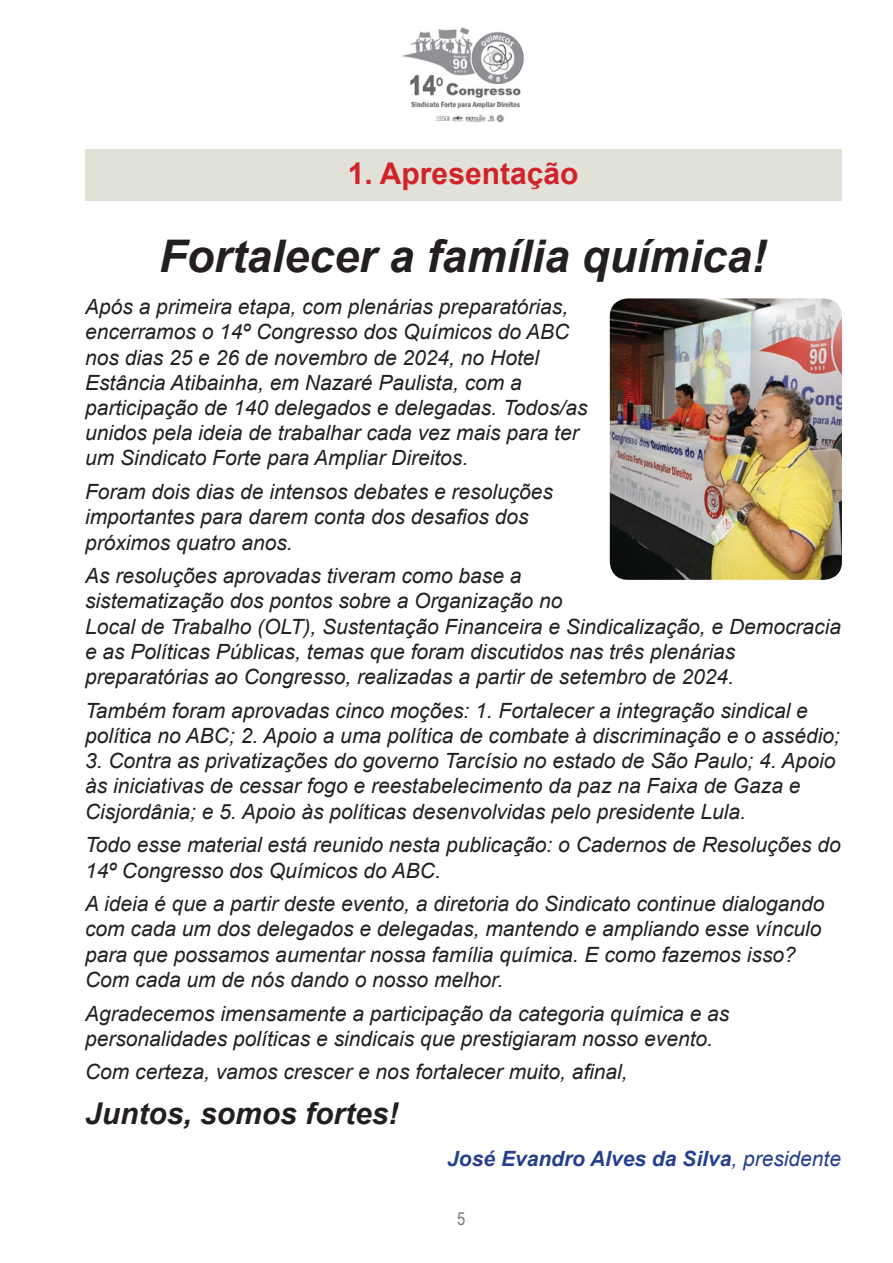
<style>
.page{position:relative;width:893px;height:1263px;background:#fff}
.page>*{position:absolute;margin:0;border:0;box-sizing:border-box;transform-origin:0 0}
.t1{font:italic 700 45px "Arial";color:#231f20}
.t2{font:italic 700 30px "Arial";color:#231f20}
.t3{font:700 30px "Arial";color:#d1232a}
.t4{font:italic 21px/25.2px "Arial";color:#231f20}
.t5{font:italic 700 21px "Arial";color:#253f8e}
.t6{font:18px "Arial Narrow";color:#76787b}
.s1{font-weight:400}
</style>
<div class="page">
<img style="left:401px;top:27px;width:123px;height:96px">
<div style="left:85px;top:149px;width:757px;height:51px;background:#e2e1d8"></div>
<img style="left:610px;top:298px;width:232px;height:282px">
<h2 class="t3" style="left:348px;top:153px;width:232px">1. Apresentação</h2>
<h1 class="t1" style="left:159px;top:226px;width:609px">Fortalecer a família química!</h1>
<p class="t4" style="left:85px;top:295px;width:504px">Após a primeira etapa, com plenárias preparatórias, encerramos o 14º Congresso dos Químicos do ABC nos dias 25 e 26 de novembro de 2024, no Hotel Estância Atibainha, em Nazaré Paulista, com a participação de 140 delegados e delegadas. Todos/as unidos pela ideia de trabalhar cada vez mais para ter um Sindicato Forte para Ampliar Direitos.</p>
<p class="t4" style="left:85px;top:479px;width:470px">Foram dois dias de intensos debates e resoluções importantes para darem conta dos desafios dos próximos quatro anos.</p>
<p class="t4" style="left:85px;top:564px;width:757px">As resoluções aprovadas tiveram como base a<br>sistematização dos pontos sobre a Organização no<br>Local de Trabalho (OLT), Sustentação Financeira e Sindicalização, e Democracia e as Políticas Públicas, temas que foram discutidos nas três plenárias preparatórias ao Congresso, realizadas a partir de setembro de 2024.</p>
<p class="t4" style="left:85px;top:698px;width:756px">Também foram aprovadas cinco moções: 1. Fortalecer a integração sindical e política no ABC; 2. Apoio a uma política de combate à discriminação e o assédio;</p>
<p class="t4" style="left:85px;top:748px;width:752px">3. Contra as privatizações do governo Tarcísio no estado de São Paulo; 4. Apoio às iniciativas de cessar fogo e reestabelecimento da paz na Faixa de Gaza e<br>Cisjordânia; e 5. Apoio às políticas desenvolvidas pelo presidente Lula.</p>
<p class="t4" style="left:85px;top:833px;width:757px">Todo esse material está reunido nesta publicação: o Cadernos de Resoluções do<br>14º Congresso dos Químicos do ABC.</p>
<p class="t4" style="left:85px;top:891px;width:741px">A ideia é que a partir deste evento, a diretoria do Sindicato continue dialogando com cada um dos delegados e delegadas, mantendo e ampliando esse vínculo para que possamos aumentar nossa família química. E como fazemos isso?<br>Com cada um de nós dando o nosso melhor.</p>
<p class="t4" style="left:85px;top:1001px;width:646px">Agradecemos imensamente a participação da categoria química e as personalidades políticas e sindicais que prestigiaram nosso evento.</p>
<p class="t4" style="left:85px;top:1060px;width:544px">Com certeza, vamos crescer e nos fortalecer muito, afinal,</p>
<h2 class="t2" style="left:85px;top:1093px;width:315px">Juntos, somos fortes!</h2>
<p class="t5" style="left:447px;top:1145px;width:395px">José Evandro Alves da Silva<span class="s1">, presidente</span></p>
<p class="t6" style="left:457px;top:1205px;width:10px">5</p>
</div>
